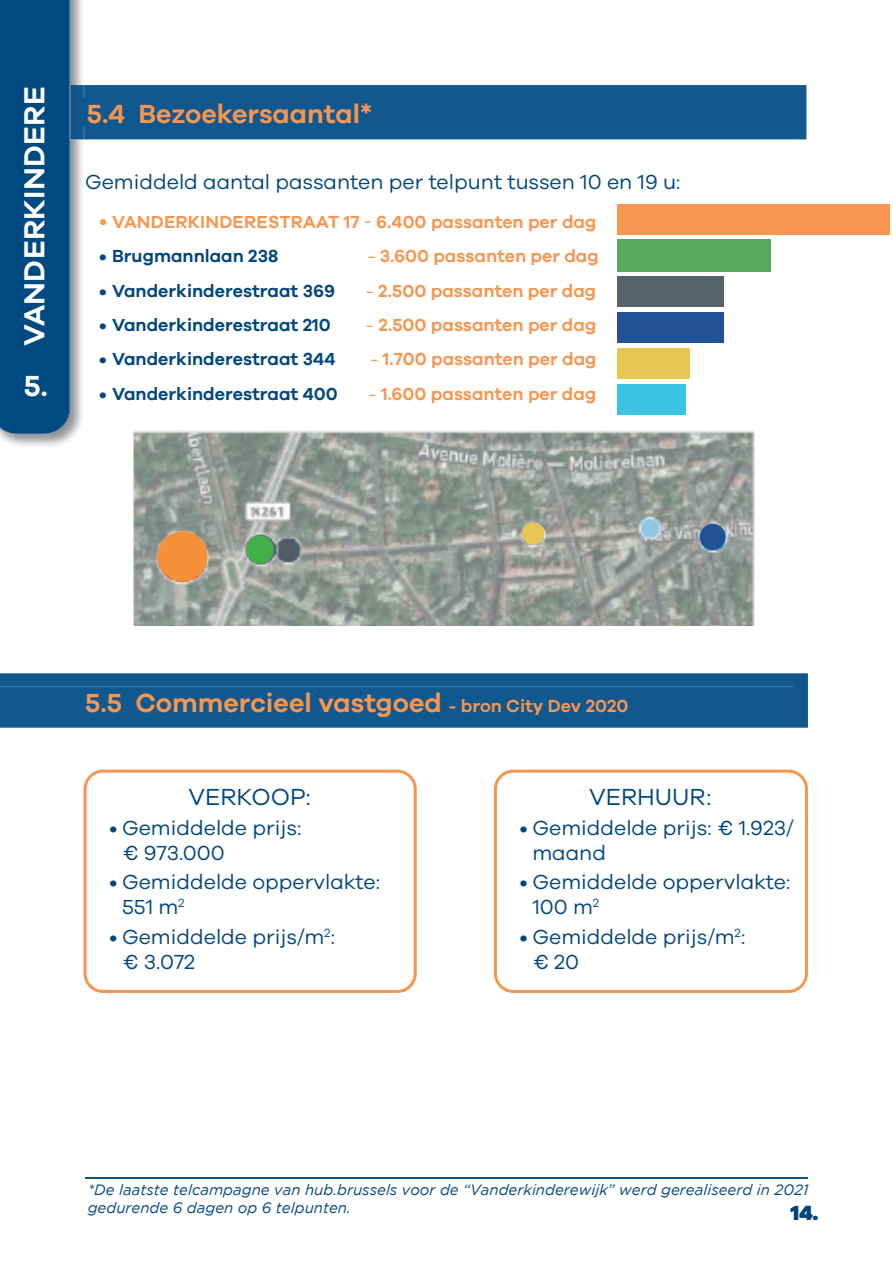
<style>
.page{position:relative;width:893px;height:1263px;background:#fff}
.page>*{position:absolute;margin:0;border:0;box-sizing:border-box;transform-origin:0 0}
.t1{font:600 30px "Galano Grotesque";letter-spacing:.01em;color:#fff}
.t2{font:600 27px "Galano Grotesque";color:#f79650}
.t3{font:24px "Galano Grotesque";color:#00467e}
.t4{font:21px/25.2px "Galano Grotesque";color:#00467e}
.t5{font:800 21px "Galano Grotesque";color:#00467e}
.t6{font:600 18px "Galano Grotesque";color:#f79650}
.t7{font:600 18px "Galano Grotesque";color:#00467e}
.t8{font:italic 15px/18px "Gotham";color:#00467e}
.s1{font-weight:400}
.s2{font-size:18px}
</style>
<div class="page">
<img style="left:0;top:0;width:85px;height:446px">
<hr style="left:85px;top:1177px;width:723px;height:2px;background:#00467e">
<div style="left:85px;top:85px;width:721px;height:54px;background:#11588f"></div>
<img style="left:70px;top:85px;width:15px;height:54px">
<div style="left:0;top:0;width:70px;height:434px;background:#004981"></div>
<hr style="left:69px;top:92px;width:1px;height:47px;background:#01477e">
<div style="left:0;top:673px;width:808px;height:55px;background:#11588f"></div>
<div style="left:617px;top:204px;width:272px;height:31px;background:#f79650"></div>
<div style="left:617px;top:239px;width:153px;height:32px;background:#57a75d"></div>
<div style="left:617px;top:276px;width:106px;height:30px;background:#56626a"></div>
<div style="left:617px;top:312px;width:106px;height:30px;background:#205295"></div>
<div style="left:617px;top:348px;width:72px;height:30px;background:#e8c653"></div>
<div style="left:617px;top:384px;width:68px;height:30px;background:#3ac3e2"></div>
<div style="left:84px;top:770px;width:333px;height:223px;border:3px solid #f79650;border-radius:18px"></div>
<div style="left:494px;top:770px;width:314px;height:223px;border:3px solid #f79650;border-radius:18px"></div>
<img style="left:134px;top:430px;width:621px;height:196px">
<div style="left:246px;top:536px;width:28px;height:27px;background:#40ae49;border-radius:50%"></div>
<div style="left:700px;top:524px;width:26px;height:26px;background:#205295;border-radius:50%"></div>
<div style="left:522px;top:522px;width:22px;height:23px;background:#e8c653;border-radius:50%"></div>
<div style="left:158px;top:531px;width:49px;height:50px;background:#f58f38;border-radius:50%"></div>
<h1 class="t1" style="left:16px;top:346px;width:261px;rotate:-90deg">VANDERKINDERE</h1>
<h1 class="t1" style="left:24px;top:368px;width:26px">5.</h1>
<h1 class="t1" style="left:27px;top:368px;width:13px">1</h1>
<p class="t2" style="left:87px;top:98px;width:287px">5.4 Bezoekersaantal*</p>
<p class="t4" style="left:85px;top:169px;width:597px">Gemiddeld aantal passanten per telpunt tussen 10 en 19 u:</p>
<p class="t6" style="left:99px;top:211px;width:498px">• VANDERKINDERESTRAAT 17 <span class="s1">-</span> 6.400 passanten per dag</p>
<p class="t7" style="left:99px;top:245px;width:180px">• Brugmannlaan 238</p>
<p class="t6" style="left:367px;top:245px;width:233px"><span class="s1">-</span> 3.600 passanten per dag</p>
<p class="t7" style="left:99px;top:280px;width:237px">• Vanderkinderestraat 369</p>
<p class="t6" style="left:366px;top:280px;width:232px"><span class="s1">-</span> 2.500 passanten per dag</p>
<p class="t7" style="left:99px;top:314px;width:233px">• Vanderkinderestraat 210</p>
<p class="t6" style="left:366px;top:314px;width:232px"><span class="s1">-</span> 2.500 passanten per dag</p>
<p class="t7" style="left:99px;top:348px;width:238px">• Vanderkinderestraat 344</p>
<p class="t6" style="left:370px;top:348px;width:228px"><span class="s1">-</span> 1.700 passanten per dag</p>
<p class="t7" style="left:99px;top:383px;width:240px">• Vanderkinderestraat 400</p>
<p class="t6" style="left:368px;top:383px;width:229px"><span class="s1">-</span> 1.600 passanten per dag</p>
<p class="t2" style="left:85px;top:686px;width:545px">5.5 Commercieel vastgoed <span class="s2">- bron City Dev 2020</span></p>
<p class="t3" style="left:188px;top:783px;width:124px">VERKOOP:</p>
<p class="t4" style="left:122px;top:814px;width:181px;text-indent:-13px">• Gemiddelde prijs: € 973.000</p>
<p class="t4" style="left:122px;top:869px;width:260px;text-indent:-13px">• Gemiddelde oppervlakte:<br>551 m<sup>2</sup></p>
<p class="t4" style="left:122px;top:923px;width:215px;text-indent:-13px">• Gemiddelde prijs/m<sup>2</sup>: € 3.072</p>
<p class="t3" style="left:589px;top:783px;width:124px">VERHUUR:</p>
<p class="t4" style="left:532px;top:814px;width:263px;text-indent:-13px">• Gemiddelde prijs: € 1.923/ maand</p>
<p class="t4" style="left:532px;top:869px;width:260px;text-indent:-13px">• Gemiddelde oppervlakte:<br>100 m<sup>2</sup></p>
<p class="t4" style="left:532px;top:923px;width:215px;text-indent:-13px">• Gemiddelde prijs/m<sup>2</sup>: € 20</p>
<p class="t8" style="left:88px;top:1181px;width:722px">*De laatste telcampagne van hub.brussels voor de “Vanderkinderewijk” werd gerealiseerd in 2021 gedurende 6 dagen op 6 telpunten.</p>
<p class="t5" style="left:791px;top:1200px;width:29px">14.</p>
</div>
